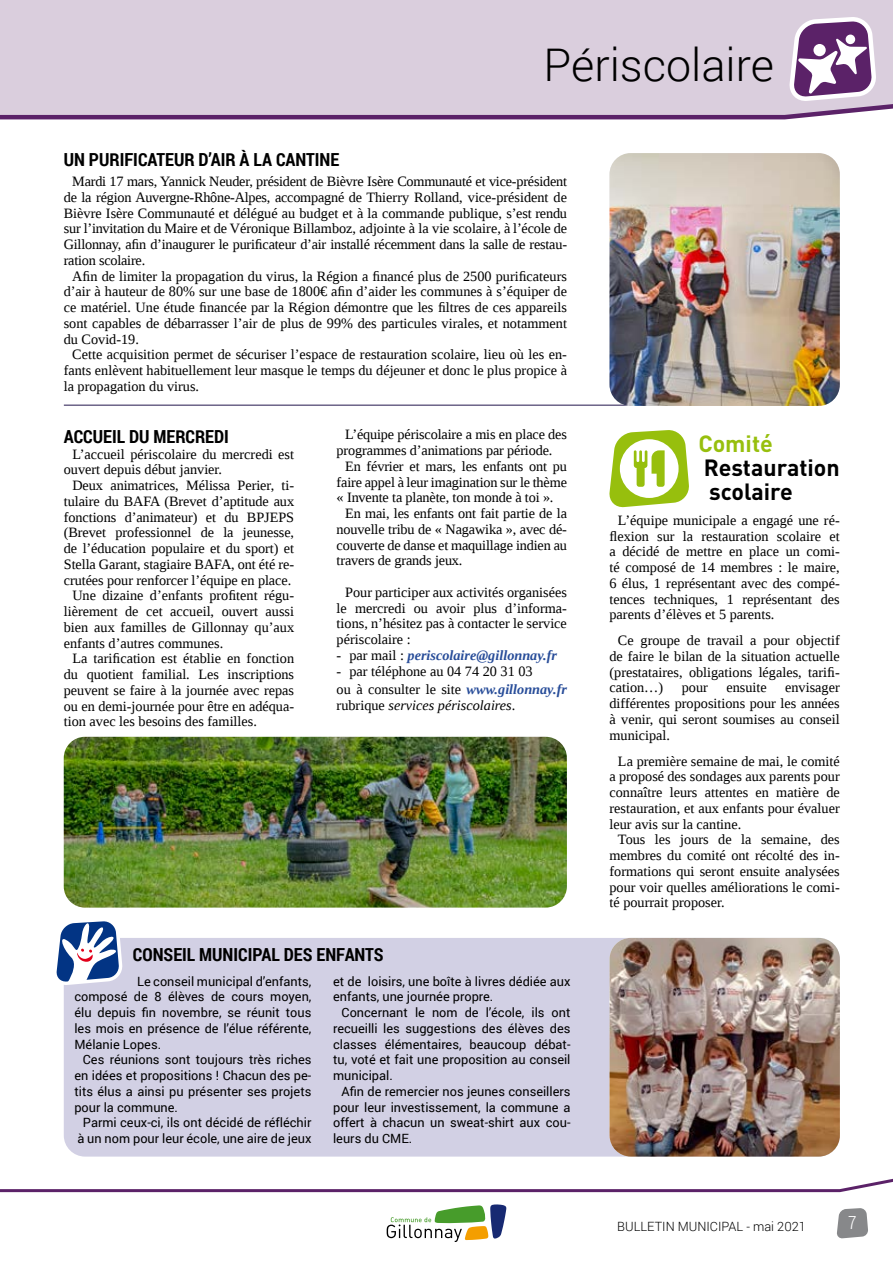
<style>
.page{position:relative;width:893px;height:1263px;background:#fff}
.page>*{position:absolute;margin:0;border:0;box-sizing:border-box;transform-origin:0 0}
.t1{font:300 45px "Roboto";color:#000}
.t2{font:700 23.25px/24.3px "DINOT";color:#000}
.t3{font:700 23.25px "DINOT";color:#97bf0d}
.t4{font:700 18px "Roboto Condensed";color:#000}
.t5{font:300 18px "Roboto Condensed";color:#fff}
.t6{font:14.25px/15.8px "Liberation Serif";color:#000;text-align:justify}
.t7{font:italic 700 14.25px "Liberation Serif";color:#284d99}
.t8{font:italic 14.25px "Liberation Serif";color:#000}
.t9{font:12.75px/15.8px "Roboto";color:#000;text-align:justify}
.t10{font:300 12.75px "Roboto";color:#000}
.s1{font-weight:400;font-style:normal;color:#000}
.s2{font-weight:700;font-style:italic;color:#284d99}
.s3{font-style:normal}
</style>
<div class="page">
<hr style="left:64px;top:404px;width:735px;height:2px;background:#6c6488">
<svg style="left:387px;top:1204px;width:119px;height:38px"></svg>
<svg style="left:837px;top:1208px;width:31px;height:30px"></svg>
<div style="left:0;top:0;width:893px;height:17px;background:#dacedd"></div>
<svg style="left:0;top:1178px;width:893px;height:15px"></svg>
<svg style="left:0;top:17px;width:893px;height:103px;background:#d0c1d4"></svg>
<img style="left:609px;top:153px;width:231px;height:253px">
<img style="left:64px;top:737px;width:503px;height:170px">
<svg style="left:609px;top:430px;width:80px;height:77px"></svg>
<div style="left:64px;top:938px;width:776px;height:218px;background:#d2d0e4;border-radius:21px"></div>
<svg style="left:56px;top:921px;width:66px;height:63px"></svg>
<img style="left:609px;top:938px;width:231px;height:218px">
<h1 class="t1" style="left:544px;top:34px;width:232px">Périscolaire</h1>
<p class="t4" style="left:64px;top:147px;width:277px">UN PURIFICATEUR D’AIR À LA CANTINE</p>
<p class="t6" style="left:72px;top:173px;width:496px">Mardi 17 mars, Yannick Neuder, président de Bièvre Isère Communauté et vice-président</p>
<p class="t6" style="left:64px;top:189px;width:505px">de la région Auvergne-Rhône-Alpes, accompagné de Thierry Rolland, vice-président de</p>
<p class="t6" style="left:64px;top:205px;width:505px">Bièvre Isère Communauté et délégué au budget et à la commande publique, s’est rendu</p>
<p class="t6" style="left:64px;top:221px;width:505px">sur l’invitation du Maire et de Véronique Billamboz, adjointe à la vie scolaire, à l’école de</p>
<p class="t6" style="left:64px;top:236px;width:505px">Gillonnay, afin d’inaugurer le purificateur d’air installé récemment dans la salle de restau-</p>
<p class="t6" style="left:64px;top:252px;width:83px">ration scolaire.</p>
<p class="t6" style="left:72px;top:268px;width:496px">Afin de limiter la propagation du virus, la Région a financé plus de 2500 purificateurs</p>
<p class="t6" style="left:64px;top:284px;width:505px">d’air à hauteur de 80% sur une base de 1800€ afin d’aider les communes à s’équiper de</p>
<p class="t6" style="left:64px;top:299px;width:505px">ce matériel. Une étude financée par la Région démontre que les filtres de ces appareils</p>
<p class="t6" style="left:64px;top:315px;width:505px">sont capables de débarrasser l’air de plus de 99% des particules virales, et notamment</p>
<p class="t6" style="left:64px;top:331px;width:77px">du Covid-19.</p>
<p class="t6" style="left:72px;top:347px;width:496px">Cette acquisition permet de sécuriser l’espace de restauration scolaire, lieu où les en-</p>
<p class="t6" style="left:64px;top:362px;width:505px">fants enlèvent habituellement leur masque le temps du déjeuner et donc le plus propice à</p>
<p class="t6" style="left:64px;top:378px;width:137px">la propagation du virus.</p>
<p class="t4" style="left:64px;top:424px;width:167px">ACCUEIL DU MERCREDI</p>
<p class="t6" style="left:72px;top:446px;width:223px">L’accueil périscolaire du mercredi est</p>
<p class="t6" style="left:64px;top:462px;width:160px">ouvert depuis début janvier.</p>
<p class="t6" style="left:72px;top:477px;width:223px">Deux animatrices, Mélissa Perier, ti-</p>
<p class="t6" style="left:64px;top:493px;width:232px">tulaire du BAFA (Brevet d’aptitude aux</p>
<p class="t6" style="left:64px;top:509px;width:232px">fonctions d’animateur) et du BPJEPS</p>
<p class="t6" style="left:64px;top:525px;width:232px">(Brevet professionnel de la jeunesse,</p>
<p class="t6" style="left:64px;top:540px;width:232px">de l’éducation populaire et du sport) et</p>
<p class="t6" style="left:64px;top:556px;width:232px">Stella Garant, stagiaire BAFA, ont été re-</p>
<p class="t6" style="left:64px;top:572px;width:229px">crutées pour renforcer l’équipe en place.</p>
<p class="t6" style="left:72px;top:588px;width:223px">Une dizaine d’enfants profitent régu-</p>
<p class="t6" style="left:64px;top:603px;width:232px">lièrement de cet accueil, ouvert aussi</p>
<p class="t6" style="left:64px;top:619px;width:232px">bien aux familles de Gillonnay qu’aux</p>
<p class="t6" style="left:64px;top:635px;width:161px">enfants d’autres communes.</p>
<p class="t6" style="left:72px;top:651px;width:223px">La tarification est établie en fonction</p>
<p class="t6" style="left:64px;top:666px;width:232px">du quotient familial. Les inscriptions</p>
<p class="t6" style="left:64px;top:682px;width:232px">peuvent se faire à la journée avec repas</p>
<p class="t6" style="left:64px;top:698px;width:232px">ou en demi-journée pour être en adéqua-</p>
<p class="t6" style="left:64px;top:714px;width:195px">tion avec les besoins des familles.</p>
<p class="t6" style="left:345px;top:427px;width:223px">L’équipe périscolaire a mis en place des</p>
<p class="t6" style="left:337px;top:442px;width:217px">programmes d’animations par période.</p>
<p class="t6" style="left:345px;top:458px;width:223px">En février et mars, les enfants ont pu</p>
<p class="t6" style="left:337px;top:474px;width:232px">faire appel à leur imagination sur le thème</p>
<p class="t6" style="left:337px;top:490px;width:218px">« Invente ta planète, ton monde à toi ».</p>
<p class="t6" style="left:345px;top:505px;width:223px">En mai, les enfants ont fait partie de la</p>
<p class="t6" style="left:337px;top:521px;width:232px">nouvelle tribu de « Nagawika », avec dé-</p>
<p class="t6" style="left:337px;top:537px;width:232px">couverte de danse et maquillage indien au</p>
<p class="t6" style="left:337px;top:553px;width:127px">travers de grands jeux.</p>
<p class="t6" style="left:337px;top:584px;width:232px;text-indent:9px">Pour participer aux activités organisées le mercredi ou avoir plus d’informa&shy;tions, n’hésitez pas à contacter le service périscolaire :</p>
<p class="t7" style="left:337px;top:646px;width:222px"><span class="s1">- par mail :</span> periscolaire@gillonnay.fr</p>
<p class="t6" style="left:337px;top:662px;width:232px;line-height:18.3px">- par téléphone au 04 74 20 31 03<br>ou à consulter le site <span class="s2">www.gillonnay.fr</span></p>
<p class="t8" style="left:337px;top:696px;width:180px"><span class="s3">rubrique</span> services périscolaires<span class="s3">.</span></p>
<p class="t4" style="left:133px;top:942px;width:252px">CONSEIL MUNICIPAL DES ENFANTS</p>
<p class="t9" style="left:74px;top:973px;width:238px;text-indent:63px">Le conseil municipal d’enfants, composé de 8 élèves de cours moyen, élu depuis fin novembre, se réunit tous les mois en présence de l’élue référente, Mélanie Lopes.</p>
<p class="t9" style="left:74px;top:1051px;width:239px;text-indent:9px">Ces réunions sont toujours très riches en idées et propositions ! Chacun des pe&shy;tits élus a ainsi pu présenter ses projets pour la commune.</p>
<p class="t9" style="left:77px;top:1114px;width:236px;text-align:center">Parmi ceux-ci, ils ont décidé de réfléchir à un nom pour leur école, une aire de jeux</p>
<p class="t9" style="left:333px;top:973px;width:239px">et de loisirs, une boîte à livres dédiée aux enfants, une journée propre.</p>
<p class="t9" style="left:333px;top:1004px;width:239px;text-indent:9px">Concernant le nom de l’école, ils ont recueilli les suggestions des élèves des classes élémentaires, beaucoup débat&shy;tu, voté et fait une proposition au conseil municipal.</p>
<p class="t9" style="left:333px;top:1083px;width:239px;text-indent:9px">Afin de remercier nos jeunes conseillers pour leur investissement, la commune a offert à chacun un sweat-shirt aux cou&shy;leurs du CME.</p>
<h2 class="t3" style="left:698px;top:427px;width:76px">Comité</h2>
<h2 class="t2" style="left:704px;top:454px;width:138px">Restauration scolaire</h2>
<p class="t6" style="left:609px;top:512px;width:232px;text-indent:9px">L’équipe municipale a engagé une ré&shy;flexion sur la restauration scolaire et a décidé de mettre en place un comi&shy;té composé de 14 membres : le maire, 6 élus, 1 représentant avec des compé&shy;tences techniques, 1 représentant des parents d’élèves et 5 parents.</p>
<p class="t6" style="left:609px;top:632px;width:232px;text-indent:9px">Ce groupe de travail a pour objectif de faire le bilan de la situation actuelle (prestataires, obligations légales, tarifi&shy;cation…)</p>
<p class="t6" style="left:609px;top:680px;width:232px;text-indent:176px">envisager différentes propositions pour les années à venir, qui seront soumises au conseil municipal.</p>
<p class="t6" style="left:618px;top:753px;width:223px">La première semaine de mai, le comité</p>
<p class="t6" style="left:609px;top:769px;width:232px">a proposé des sondages aux parents pour</p>
<p class="t6" style="left:609px;top:784px;width:232px">connaître leurs attentes en matière de</p>
<p class="t6" style="left:609px;top:800px;width:232px">restauration, et aux enfants pour évaluer</p>
<p class="t6" style="left:609px;top:816px;width:133px">leur avis sur la cantine.</p>
<p class="t6" style="left:618px;top:832px;width:223px">Tous les jours de la semaine, des</p>
<p class="t6" style="left:609px;top:847px;width:232px">membres du comité ont récolté des in-</p>
<p class="t6" style="left:609px;top:863px;width:232px">formations qui seront ensuite analysées</p>
<p class="t6" style="left:609px;top:879px;width:232px">pour voir quelles améliorations le comi-</p>
<p class="t6" style="left:609px;top:895px;width:117px">té pourrait proposer.</p>
<p class="t6" style="left:682px;top:680px;width:28px">pour</p>
<p class="t6" style="left:726px;top:680px;width:42px">ensuite</p>
<p class="t10" style="left:617px;top:1218px;width:190px">BULLETIN MUNICIPAL - mai 2021</p>
<p class="t5" style="left:848px;top:1210px;width:10px">7</p>
</div>
